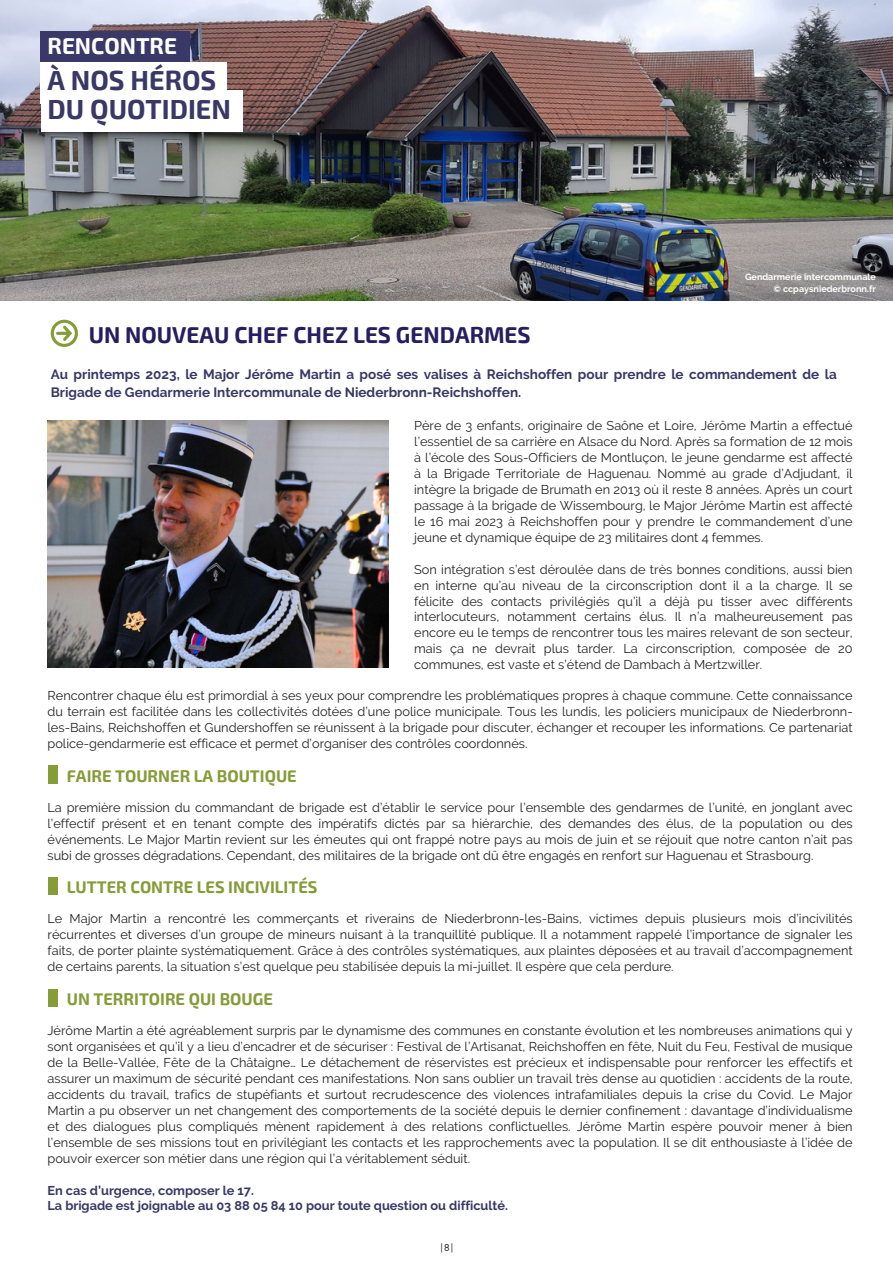
<style>
.page{position:relative;width:893px;height:1264px;background:#fff}
.page>*{position:absolute;margin:0;border:0;box-sizing:border-box;transform-origin:0 0}
.t1{font:700 27px "Exo 2";color:#393866}
.t2{font:700 22.5px "Exo 2";color:#251e60}
.t3{font:700 22.5px "Exo 2";color:#fff}
.t4{font:700 16.5px "Exo 2";color:#859c38}
.t5{font:700 13.5px/18px "Raleway";color:#393866}
.t6{font:12.75px/15.9px "Raleway";color:#222;text-align:justify}
.t7{font:700 12.75px "Raleway";color:#393866}
.t8{font:10.5px "Gidole";color:#222}
.t9{font:700 9px "Raleway";color:#fff}
</style>
<div class="page">
<img style="left:0;top:0;width:892px;height:300px">
<div style="left:41px;top:31px;width:149px;height:42px;background:#393866"></div>
<div style="left:41px;top:62px;width:186px;height:41px;background:#fff"></div>
<div style="left:41px;top:90px;width:201px;height:41px;background:#fff"></div>
<svg style="left:51px;top:320px;width:27px;height:27px"></svg>
<img style="left:47px;top:421px;width:341px;height:246px">
<div style="left:48px;top:765px;width:10px;height:111px;background:#859c38"></div>
<div style="left:38px;top:784px;width:54px;height:103px;background:#fff"></div>
<div style="left:48px;top:877px;width:10px;height:110px;background:#859c38"></div>
<div style="left:38px;top:895px;width:54px;height:104px;background:#fff"></div>
<div style="left:48px;top:988px;width:10px;height:111px;background:#859c38"></div>
<div style="left:38px;top:1007px;width:54px;height:103px;background:#fff"></div>
<p class="t3" style="left:47px;top:31px;width:131px">RENCONTRE</p>
<p class="t1" style="left:47px;top:62px;width:170px">À NOS HÉROS</p>
<p class="t1" style="left:47px;top:92px;width:185px">DU QUOTIDIEN</p>
<p class="t2" style="left:89px;top:320px;width:443px">UN NOUVEAU CHEF CHEZ LES GENDARMES</p>
<p class="t9" style="left:745px;top:271px;width:132px">Gendarmerie intercommunale</p>
<p class="t9" style="left:773px;top:283px;width:104px">© ccpaysniederbronn.fr</p>
<p class="t5" style="left:51px;top:365px;width:787px">Au printemps 2023, le Major Jérôme Martin a posé ses valises à Reichshoffen pour prendre le commandement de la<br>Brigade de Gendarmerie Intercommunale de Niederbronn-Reichshoffen.</p>
<p class="t6" style="left:414px;top:417px;width:440px">Père de 3 enfants, originaire de Saône et Loire, Jérôme Martin a effectué l’essentiel de sa carrière en Alsace du Nord. Après sa formation de 12 mois à l’école des Sous-Officiers de Montluçon, le jeune gendarme est affecté à la Brigade Territoriale de Haguenau. Nommé au grade d’Adjudant, il intègre la brigade de Brumath en 2013 où il reste 8 années. Après un court passage à la brigade de Wissembourg, le Major Jérôme Martin est affecté le 16 mai 2023 à Reichshoffen pour y prendre le commandement d’une jeune et dynamique équipe de 23 militaires dont 4 femmes.</p>
<p class="t6" style="left:414px;top:561px;width:440px">Son intégration s’est déroulée dans de très bonnes conditions, aussi bien en interne qu’au niveau de la circonscription dont il a la charge. Il se félicite des contacts privilégiés qu’il a déjà pu tisser avec différents interlocuteurs, notamment certains élus. Il n’a malheureusement pas encore eu le temps de rencontrer tous les maires relevant de son secteur, mais ça ne devrait plus tarder. La circonscription, composée de 20 communes, est vaste et s’étend de Dambach à Mertzwiller.</p>
<p class="t6" style="left:47px;top:687px;width:806px">Rencontrer chaque élu est primordial à ses yeux pour comprendre les problématiques propres à chaque commune. Cette connaissance du terrain est facilitée dans les collectivités dotées d’une police municipale. Tous les lundis, les policiers municipaux de Niederbronn&shy;les-Bains, Reichshoffen et Gundershoffen se réunissent à la brigade pour discuter, échanger et recouper les informations. Ce partenariat police-gendarmerie est efficace et permet d’organiser des contrôles coordonnés.</p>
<p class="t4" style="left:67px;top:765px;width:231px">FAIRE TOURNER LA BOUTIQUE</p>
<p class="t6" style="left:47px;top:799px;width:806px">La première mission du commandant de brigade est d’établir le service pour l’ensemble des gendarmes de l’unité, en jonglant avec l’effectif présent et en tenant compte des impératifs dictés par sa hiérarchie, des demandes des élus, de la population ou des événements. Le Major Martin revient sur les émeutes qui ont frappé notre pays au mois de juin et se réjouit que notre canton n’ait pas subi de grosses dégradations. Cependant, des militaires de la brigade ont dû être engagés en renfort sur Haguenau et Strasbourg.</p>
<p class="t4" style="left:67px;top:876px;width:252px">LUTTER CONTRE LES INCIVILITÉS</p>
<p class="t6" style="left:47px;top:911px;width:806px">Le Major Martin a rencontré les commerçants et riverains de Niederbronn-les-Bains, victimes depuis plusieurs mois d’incivilités récurrentes et diverses d’un groupe de mineurs nuisant à la tranquillité publique. Il a notamment rappelé l’importance de signaler les faits, de porter plainte systématiquement. Grâce à des contrôles systématiques, aux plaintes déposées et au travail d’accompagnement de certains parents, la situation s’est quelque peu stabilisée depuis la mi-juillet. Il espère que cela perdure.</p>
<p class="t4" style="left:67px;top:988px;width:207px">UN TERRITOIRE QUI BOUGE</p>
<p class="t6" style="left:47px;top:1022px;width:806px">Jérôme Martin a été agréablement surpris par le dynamisme des communes en constante évolution et les nombreuses animations qui y sont organisées et qu’il y a lieu d’encadrer et de sécuriser : Festival de l’Artisanat, Reichshoffen en fête, Nuit du Feu, Festival de musique de la Belle-Vallée, Fête de la Châtaigne… Le détachement de réservistes est précieux et indispensable pour renforcer les effectifs et assurer un maximum de sécurité pendant ces manifestations. Non sans oublier un travail très dense au quotidien : accidents de la route, accidents du travail, trafics de stupéfiants et surtout recrudescence des violences intrafamiliales depuis la crise du Covid. Le Major Martin a pu observer un net changement des comportements de la société depuis le dernier confinement : davantage d’individualisme et des dialogues plus compliqués mènent rapidement à des relations conflictuelles. Jérôme Martin espère pouvoir mener à bien l’ensemble de ses missions tout en privilégiant les contacts et les rapprochements avec la population. Il se dit enthousiaste à l’idée de pouvoir exercer son métier dans une région qui l’a véritablement séduit.</p>
<p class="t7" style="left:47px;top:1182px;width:208px">En cas d’urgence, composer le 17.</p>
<p class="t7" style="left:47px;top:1198px;width:462px">La brigade est joignable au 03 88 05 84 10 pour toute question ou difficulté.</p>
<p class="t8" style="left:440px;top:1241px;width:14px">|8|</p>
</div>
